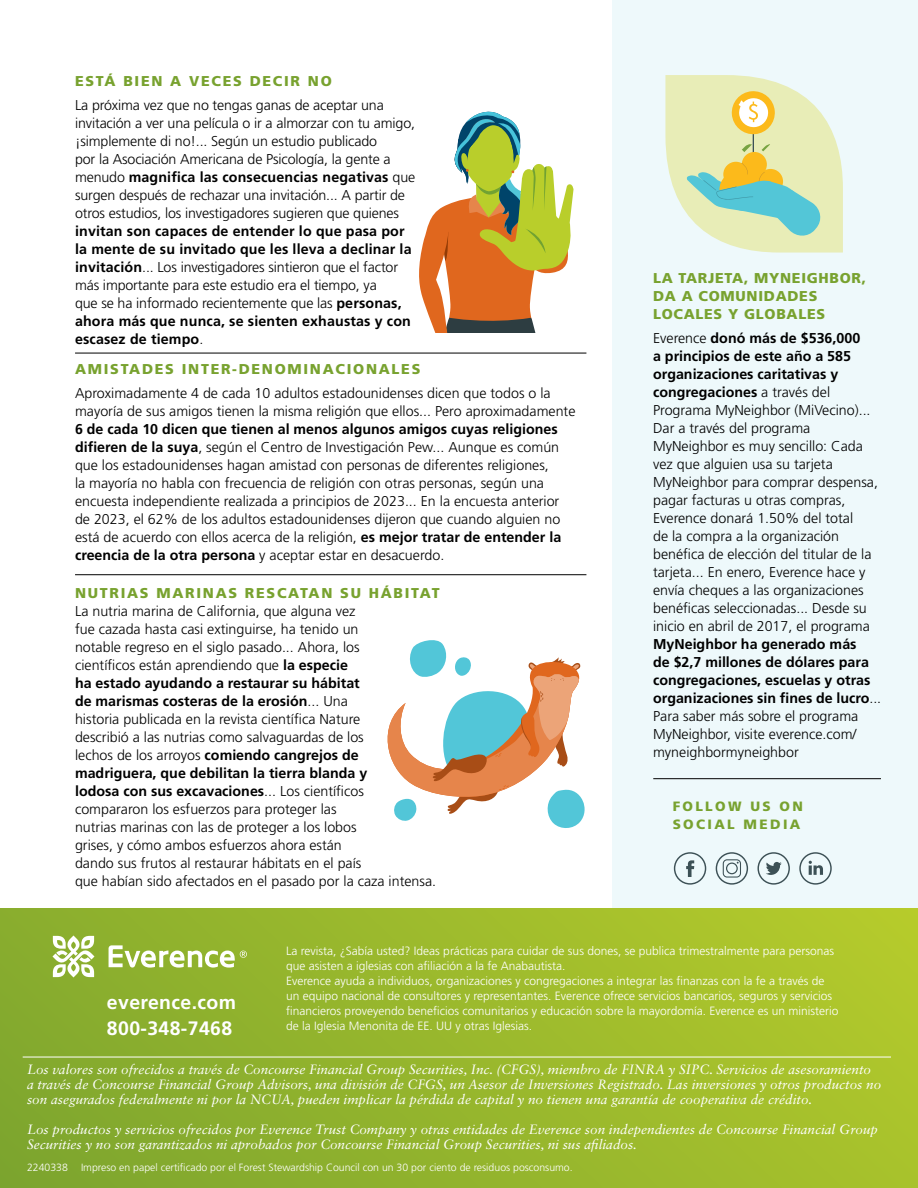
<style>
.page{position:relative;width:918px;height:1188px;background:#fff}
.page>*{position:absolute;margin:0;border:0;box-sizing:border-box;transform-origin:0 0}
.t1{font:700 19.5px/26px "Frutiger LT Std";letter-spacing:.02em;color:#fff}
.t2{font:300 14.25px/18px "Frutiger LT Std";color:#000}
.t3{font:700 14.25px/18px "Frutiger LT Std";letter-spacing:.01em;color:#000}
.t4{font:900 14.25px "Frutiger LT Std";letter-spacing:.12em;color:#78a22f}
.t5{font:900 14.25px/18px "Frutiger LT Std";letter-spacing:.05em;color:#78a22f}
.t6{font:italic 13.5px/15px "Sabon LT Std";color:#fff}
.t7{font:900 13.5px/18px "Frutiger LT Std";letter-spacing:.175em;color:#78a22f}
.t8{font:300 12px/15px "Frutiger LT Std";color:#fff}
.t9{font:300 10.5px "Frutiger LT Std";color:#fff}
.s1{font-weight:700}
.s2{font-weight:300}
</style>
<div class="page">
<div style="left:612px;top:0;width:306px;height:1188px;background:#eef9fb"></div>
<div style="left:0;top:909px;width:918px;height:279px;background:linear-gradient(to right,#82a82e,#b0c72c)"></div>
<svg style="left:52px;top:935px;width:42px;height:42px"></svg>
<svg style="left:109px;top:945px;width:138px;height:23px"></svg>
<hr style="left:75px;top:353px;width:511px;height:1px;background:#000">
<hr style="left:75px;top:574px;width:511px;height:1px;background:#000">
<hr style="left:23px;top:1057px;width:868px;height:1px;background:#fff">
<hr style="left:653px;top:778px;width:228px;height:1px;background:#000">
<div style="left:674px;top:852px;width:32px;height:33px;border:1px solid #3d5156;border-radius:15px"></div>
<svg style="left:686px;top:860px;width:8px;height:17px"></svg>
<div style="left:799px;top:852px;width:33px;height:33px;border:1px solid #3d5156;border-radius:50%"></div>
<svg style="left:809px;top:861px;width:14px;height:14px"></svg>
<div style="left:716px;top:852px;width:32px;height:33px;border:1px solid #3d5156;border-radius:15px"></div>
<svg style="left:723px;top:859px;width:18px;height:19px"></svg>
<div style="left:757px;top:852px;width:33px;height:33px;border:1px solid #3d5156;border-radius:50%"></div>
<svg style="left:766px;top:862px;width:16px;height:13px"></svg>
<svg style="left:665px;top:75px;width:178px;height:178px;background:#d8e6bb"></svg>
<svg style="left:387px;top:640px;width:198px;height:188px"></svg>
<svg style="left:419px;top:111px;width:155px;height:221px"></svg>
<p class="t4" style="left:75px;top:72px;width:258px">ESTÁ BIEN A VECES DECIR NO</p>
<p class="t2" style="left:75px;top:97px;width:342px">La próxima vez que no tengas ganas de aceptar una invitación a ver una película o ir a almorzar con tu amigo, ¡simplemente di no!... Según un estudio publicado<br>por la Asociación Americana de Psicología, la gente a menudo <span class="s1">magnifica las consecuencias negativas</span> que surgen después de rechazar una invitación... A partir de otros estudios, los investigadores sugieren que quienes</p>
<p class="t3" style="left:75px;top:223px;width:338px">invitan son capaces de entender lo que pasa por la mente de su invitado que les lleva a declinar la invitación<span class="s2">... Los investigadores sintieron que el factor más importante para este estudio era el tiempo, ya<br>que se ha informado recientemente que las</span> personas, ahora más que nunca, se sienten exhaustas y con escasez de tiempo<span class="s2">.</span></p>
<p class="t4" style="left:75px;top:360px;width:347px">AMISTADES INTER-DENOMINACIONALES</p>
<p class="t2" style="left:75px;top:385px;width:502px">Aproximadamente 4 de cada 10 adultos estadounidenses dicen que todos o la mayoría de sus amigos tienen la misma religión que ellos... Pero aproximadamente</p>
<p class="t2" style="left:75px;top:421px;width:488px"><span class="s1">6 de cada 10 dicen que tienen al menos algunos amigos cuyas religiones difieren de la suya</span>, según el Centro de Investigación Pew... Aunque es común que los estadounidenses hagan amistad con personas de diferentes religiones, la mayoría no habla con frecuencia de religión con otras personas, según una encuesta independiente realizada a principios de 2023... En la encuesta anterior de 2023, el 62% de los adultos estadounidenses dijeron que cuando alguien no está de acuerdo con ellos acerca de la religión, <span class="s1">es mejor tratar de entender la creencia de la otra persona</span> y aceptar estar en desacuerdo.</p>
<p class="t4" style="left:75px;top:585px;width:366px">NUTRIAS MARINAS RESCATAN SU HÁBITAT</p>
<p class="t2" style="left:75px;top:603px;width:363px">La nutria marina de California, que alguna vez<br>fue cazada hasta casi extinguirse, ha tenido un<br>notable regreso en el siglo pasado... Ahora, los<br>científicos están aprendiendo que <span class="s1">la especie<br>ha estado ayudando a restaurar su hábitat<br>de marismas costeras de la erosión</span>... Una<br>historia publicada en la revista científica Nature<br>describió a las nutrias como salvaguardas de los<br>lechos de los arroyos <span class="s1">comiendo cangrejos de madriguera, que debilitan la tierra blanda y<br>lodosa con sus excavaciones</span>... Los científicos compararon los esfuerzos para proteger las<br>nutrias marinas con las de proteger a los lobos<br>grises, y cómo ambos esfuerzos ahora están<br>dando sus frutos al restaurar hábitats en el país<br>que habían sido afectados en el pasado por la caza intensa.</p>
<p class="t5" style="left:653px;top:269px;width:215px">LA TARJETA, MYNEIGHBOR,<br>DA A COMUNIDADES<br>LOCALES Y GLOBALES</p>
<p class="t2" style="left:653px;top:330px;width:226px">Everence <span class="s1">donó más de $536,000<br>a principios de este año a 585 organizaciones caritativas y congregaciones</span> a través del<br>Programa MyNeighbor (MiVecino)...<br>Dar a través del programa<br>MyNeighbor es muy sencillo: Cada vez que alguien usa su tarjeta<br>MyNeighbor para comprar despensa, pagar facturas u otras compras,<br>Everence donará 1.50% del total<br>de la compra a la organización benéfica de elección del titular de la tarjeta... En enero, Everence hace y envía cheques a las organizaciones benéficas seleccionadas... Desde su inicio en abril de 2017, el programa</p>
<p class="t3" style="left:653px;top:635px;width:230px">MyNeighbor ha generado más<br>de $2,7 millones de dólares para congregaciones, escuelas y otras organizaciones sin fines de lucro<span class="s2">...<br>Para saber más sobre el programa<br>MyNeighbor, visite everence.com/ myneighbormyneighbor</span></p>
<p class="t7" style="left:673px;top:797px;width:132px">FOLLOW US ON<br>SOCIAL MEDIA</p>
<h1 class="t1" style="left:107px;top:989px;width:131px">everence.com<br>800-348-7468</h1>
<p class="t8" style="left:286px;top:943px;width:554px">La revista, ¿Sabía usted? Ideas prácticas para cuidar de sus dones, se publica trimestralmente para personas que asisten a iglesias con afiliación a la fe Anabautista.<br>Everence ayuda a individuos, organizaciones y congregaciones a integrar las finanzas con la fe a través de un equipo nacional de consultores y representantes. Everence ofrece servicios bancarios, seguros y servicios financieros proveyendo beneficios comunitarios y educación sobre la mayordomía. Everence es un ministerio de la Iglesia Menonita de EE. UU y otras Iglesias.</p>
<p class="t6" style="left:27px;top:1062px;width:856px">Los valores son ofrecidos a través de Concourse Financial Group Securities, Inc. (CFGS), miembro de FINRA y SIPC. Servicios de asesoramiento<br>a través de Concourse Financial Group Advisors, una división de CFGS, un Asesor de Inversiones Registrado. Las inversiones y otros productos no son asegurados federalmente ni por la NCUA, pueden implicar la pérdida de capital y no tienen una garantía de cooperativa de crédito.</p>
<p class="t6" style="left:27px;top:1122px;width:853px">Los productos y servicios ofrecidos por Everence Trust Company y otras entidades de Everence son independientes de Concourse Financial Group<br>Securities y no son garantizados ni aprobados por Concourse Financial Group Securities, ni sus afiliados.</p>
<p class="t9" style="left:27px;top:1162px;width:42px">2240338</p>
<p class="t9" style="left:81px;top:1162px;width:493px">Impreso en papel certificado por el Forest Stewardship Council con un 30 por ciento de residuos posconsumo.</p>
</div>
